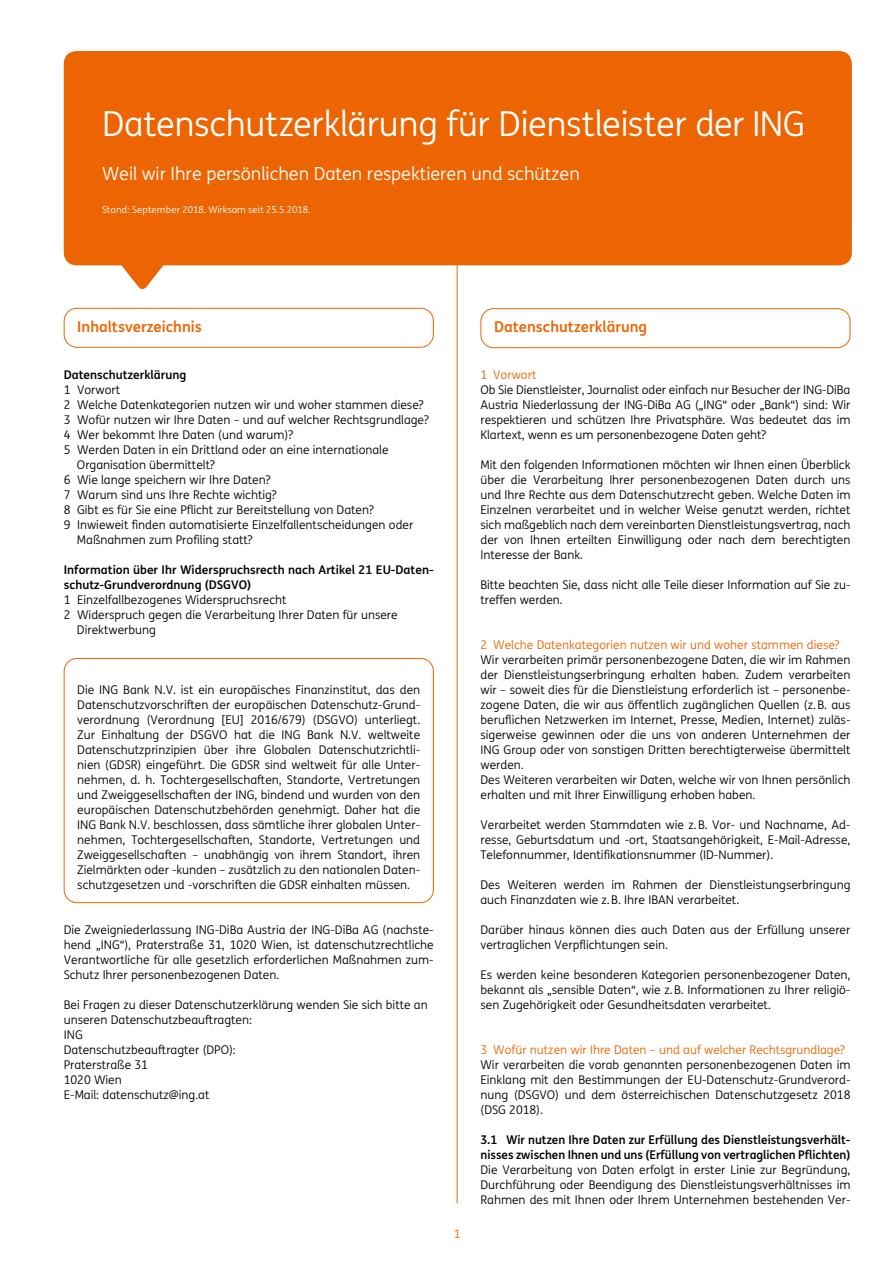
<style>
.page{position:relative;width:893px;height:1263px;background:#fff}
.page>*{position:absolute;margin:0;border:0;box-sizing:border-box;transform-origin:0 0}
.t1{font:34.5px "ING Me";letter-spacing:-.01em;color:#fff}
.t2{font:18px "ING Me";color:#fff}
.fließtext{font:700 15px "ING Me";color:#ec6502}
.fließtext-2{font:12px/15px "ING Me";color:#000;text-align:justify}
.fließtext-3{font:700 12px/15px "ING Me";color:#000}
.fließtext-4{font:12px "ING Me";color:#ec6502}
.t3{font:9.45px "ING Me";letter-spacing:.015em;color:#fff}
.s1{font-weight:400}
</style>
<div class="page">
<hr style="left:457px;top:51px;width:1px;height:1152px;background:#ec6502">
<div style="left:64px;top:308px;width:370px;height:40px;border:1px solid #ec6502;border-radius:13px"></div>
<div style="left:480px;top:308px;width:370px;height:40px;border:1px solid #ec6502;border-radius:13px"></div>
<div style="left:64px;top:51px;width:788px;height:214px;background:#ec6502;border-radius:13px"></div>
<svg style="left:121px;top:265px;width:43px;height:24px"></svg>
<div style="left:64px;top:658px;width:370px;height:245px;border:1px solid #ec6502;border-radius:13px"></div>
<p class="t1" style="left:102px;top:99px;width:704px">Datenschutzerklärung für Dienstleister der ING</p>
<p class="t2" style="left:102px;top:160px;width:479px">Weil wir Ihre persönlichen Daten respektieren und schützen</p>
<p class="t3" style="left:102px;top:202px;width:210px">Stand: September 2018. Wirksam seit 25.5.2018.</p>
<p class="fließtext" style="left:77px;top:314px;width:126px">Inhaltsverzeichnis</p>
<p class="fließtext" style="left:494px;top:315px;width:155px">Datenschutzerklärung</p>
<p class="fließtext-3" style="left:64px;top:366px;width:124px">Datenschutzerklärung<br><span class="s1">1 Vorwort</span></p>
<p class="fließtext-2" style="left:64px;top:396px;width:361px">2 Welche Datenkategorien nutzen wir und woher stammen diese?</p>
<p class="fließtext-2" style="left:64px;top:411px;width:367px">3 Wofür nutzen wir Ihre Daten – und auf welcher Rechtsgrundlage?</p>
<p class="fließtext-2" style="left:64px;top:426px;width:231px">4 Wer bekommt Ihre Daten (und warum)?</p>
<p class="fließtext-2" style="left:64px;top:441px;width:326px">5 Werden Daten in ein Drittland oder an eine internationale</p>
<p class="fließtext-2" style="left:77px;top:456px;width:139px">Organisation übermittelt?</p>
<p class="fließtext-2" style="left:64px;top:471px;width:208px">6 Wie lange speichern wir Ihre Daten?</p>
<p class="fließtext-2" style="left:64px;top:486px;width:214px">7 Warum sind uns Ihre Rechte wichtig?</p>
<p class="fließtext-2" style="left:64px;top:501px;width:312px">8 Gibt es für Sie eine Pflicht zur Bereitstellung von Daten?</p>
<p class="fließtext-2" style="left:64px;top:516px;width:351px">9 Inwieweit finden automatisierte Einzelfallentscheidungen oder</p>
<p class="fließtext-2" style="left:77px;top:531px;width:177px">Maßnahmen zum Profiling statt?</p>
<p class="fließtext-3" style="left:64px;top:561px;width:371px">Information über Ihr Widerspruchsrecth nach Artikel 21 EU-Daten&shy;schutz-Grundverordnung (DSGVO)</p>
<p class="fließtext-2" style="left:64px;top:591px;width:224px">1 Einzelfallbezogenes Widerspruchsrecht</p>
<p class="fließtext-2" style="left:64px;top:606px;width:335px">2 Widerspruch gegen die Verarbeitung Ihrer Daten für unsere</p>
<p class="fließtext-2" style="left:77px;top:621px;width:80px">Direktwerbung</p>
<p class="fließtext-2" style="left:77px;top:681px;width:344px">Die ING Bank N.V. ist ein europäisches Finanzinstitut, das den Datenschutzvorschriften der europäischen Datenschutz-Grund&shy;verordnung (Verordnung [EU] 2016/679) (DSGVO) unterliegt.<br>Zur Einhaltung der DSGVO hat die ING Bank N.V. weltweite Datenschutzprinzipien über ihre Globalen Datenschutzrichtli&shy;nien (GDSR) eingeführt. Die GDSR sind weltweit für alle Unter&shy;nehmen, d. h. Tochtergesellschaften, Standorte, Vertretungen und Zweiggesellschaften der ING, bindend und wurden von den europäischen Datenschutzbehörden genehmigt. Daher hat die ING Bank N.V. beschlossen, dass sämtliche ihrer globalen Unter&shy;nehmen, Tochtergesellschaften, Standorte, Vertretungen und Zweiggesellschaften – unabhängig von ihrem Standort, ihren Zielmärkten oder -kunden – zusätzlich zu den nationalen Daten&shy;schutzgesetzen und -vorschriften die GDSR einhalten müssen.</p>
<p class="fließtext-2" style="left:64px;top:921px;width:371px">Die Zweigniederlassung ING-DiBa Austria der ING-DiBa AG (nachste&shy;hend „ING“), Praterstraße 31, 1020 Wien, ist datenschutzrechtliche Verantwortliche fü r alle gesetzlich erforderlichen Maßnahmen zum-Schutz Ihrer personenbezogenen Daten.</p>
<p class="fließtext-2" style="left:64px;top:996px;width:365px">Bei Fragen zu dieser Datenschutzerklärung wenden Sie sich bitte an</p>
<p class="fließtext-2" style="left:64px;top:1011px;width:190px">unseren Datenschutzbeauftragten:</p>
<p class="fließtext-2" style="left:64px;top:1026px;width:21px">ING</p>
<p class="fließtext-2" style="left:64px;top:1041px;width:173px">Datenschutzbeauftragter (DPO):</p>
<p class="fließtext-2" style="left:64px;top:1056px;width:86px">Praterstraße 31</p>
<p class="fließtext-2" style="left:64px;top:1071px;width:60px">1020 Wien</p>
<p class="fließtext-2" style="left:64px;top:1086px;width:147px">E-Mail: datenschutz@ing.at</p>
<p class="fließtext-4" style="left:454px;top:1225px;width:8px">1</p>
<p class="fließtext-4" style="left:480px;top:366px;width:57px">1 Vorwort</p>
<p class="fließtext-2" style="left:480px;top:381px;width:371px">Ob Sie Dienstleister, Journalist oder einfach nur Besucher der ING-DiBa Austria Niederlassung der ING-DiBa AG („ING“ oder „Bank“) sind: Wir respektieren und schützen Ihre Privatsphäre. Was bedeutet das im Klartext, wenn es um personenbezogene Daten geht?</p>
<p class="fließtext-2" style="left:480px;top:456px;width:371px">Mit den folgenden Informationen möchten wir Ihnen einen Überblick über die Verarbeitung Ihrer personenbezogenen Daten durch uns und Ihre Rechte aus dem Datenschutzrecht geben. Welche Daten im Einzelnen verarbeitet und in welcher Weise genutzt werden, richtet sich maßgeblich nach dem vereinbarten Dienstleistungsvertrag, nach der von Ihnen erteilten Einwilligung oder nach dem berechtigten Interesse der Bank.</p>
<p class="fließtext-2" style="left:480px;top:576px;width:370px">Bitte beachten Sie, dass nicht alle Teile dieser Information auf Sie zu&shy;treffen werden.</p>
<p class="fließtext-4" style="left:480px;top:636px;width:361px">2 Welche Datenkategorien nutzen wir und woher stammen diese?</p>
<p class="fließtext-2" style="left:480px;top:651px;width:371px">Wir verarbeiten primär personenbezogene Daten, die wir im Rahmen der Dienstleistungserbringung erhalten haben. Zudem verarbeiten wir – soweit dies für die Dienstleistung erforderlich ist – personenbe&shy;zogene Daten, die wir aus öffentlich zugänglichen Quellen (z.B. aus beruflichen Netzwerken im Internet, Presse, Medien, Internet) zuläs&shy;sigerweise gewinnen oder die uns von anderen Unternehmen der ING Group oder von sonstigen Dritten berechtigterweise übermittelt werden.</p>
<p class="fließtext-2" style="left:480px;top:771px;width:371px">Des Weiteren verarbeiten wir Daten, welche wir von Ihnen persönlich erhalten und mit Ihrer Einwilligung erhoben haben.</p>
<p class="fließtext-2" style="left:480px;top:816px;width:371px">Verarbeitet werden Stammdaten wie z.B. Vor- und Nachname, Ad&shy;resse, Geburtsdatum und -ort, Staatsangehörigkeit, E-Mail-Adresse, Telefonnummer, Identifikationsnummer (ID-Nummer).</p>
<p class="fließtext-2" style="left:480px;top:876px;width:371px">Des Weiteren werden im Rahmen der Dienstleistungserbringung auch Finanzdaten wie z.B. Ihre IBAN verarbeitet.</p>
<p class="fließtext-2" style="left:480px;top:921px;width:371px">Darüber hinaus können dies auch Daten aus der Erfüllung unserer vertraglichen Verpflichtungen sein.</p>
<p class="fließtext-2" style="left:480px;top:966px;width:371px">Es werden keine besonderen Kategorien personenbezogener Daten, bekannt als „sensible Daten“, wie z.B. Informationen zu Ihrer religiö&shy;sen Zugehörigkeit oder Gesundheitsdaten verarbeitet.</p>
<p class="fließtext-4" style="left:480px;top:1041px;width:366px">3 Wofür nutzen wir Ihre Daten – und auf welcher Rechtsgrundlage?</p>
<p class="fließtext-2" style="left:480px;top:1056px;width:371px">Wir verarbeiten die vorab genannten personenbezogenen Daten im Einklang mit den Bestimmungen der EU-Datenschutz-Grundverord&shy;nung (DSGVO) und dem österreichischen Datenschutzgesetz 2018 (DSG 2018).</p>
<p class="fließtext-3" style="left:480px;top:1131px;width:371px">3.1 Wir nutzen Ihre Daten zur Erfüllung des Dienstleistungsverhält&shy;nisses zwischen Ihnen und uns (Erfüllung von vertraglichen Pflichten)</p>
<p class="fließtext-2" style="left:480px;top:1161px;width:371px">Die Verarbeitung von Daten erfolgt in erster Linie zur Begründung, Durchführung oder Beendigung des Dienstleistungsverhältnisses im Rahmen des mit Ihnen oder Ihrem Unternehmen bestehenden Ver-</p>
</div>
